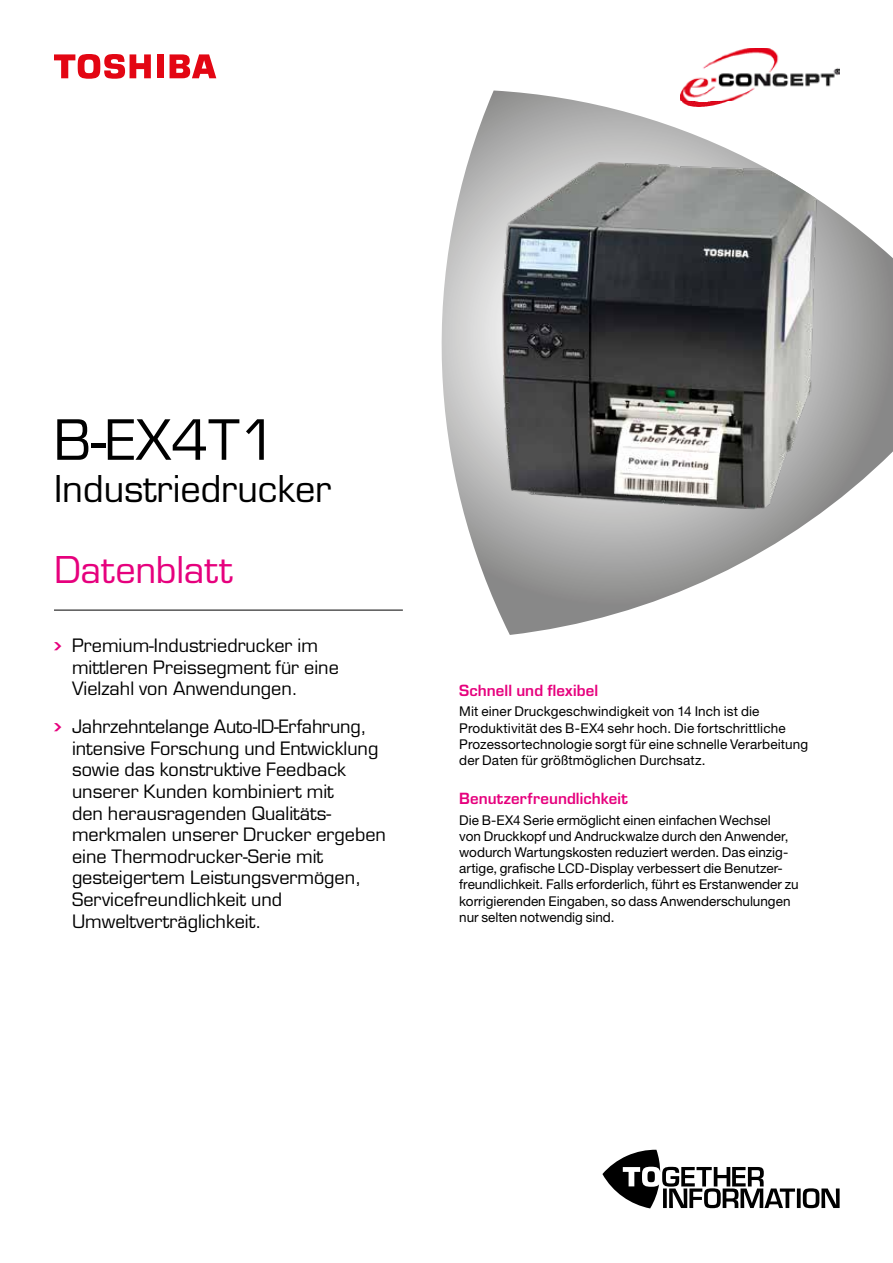
<style>
.page{position:relative;width:893px;height:1263px;background:#fff}
.page>*{position:absolute;margin:0;border:0;box-sizing:border-box;transform-origin:0 0}
.t1{font:54px "Eurostile LT Std";color:#000}
.t2{font:36px "Eurostile LT Std";color:#000}
.t3{font:36px "Eurostile LT Std";letter-spacing:-.005em;color:#e6007d}
.t4{font:18px/21.6px "Eurostile LT Std";color:#000}
.t5{font:600 15px "Eurostile LT Std";letter-spacing:.005em;color:#e6007d}
.t6{font:13.5px/16.2px "Helvetica Neue LT Std";color:#000}
.s1{font-family:"Chevron";font-size:21px;color:#e6007d}
</style>
<div class="page">
<img style="left:682px;top:48px;width:158px;height:42px">
<svg style="left:441px;top:90px;width:452px;height:545px"></svg>
<img style="left:485px;top:159px;width:350px;height:350px">
<hr style="left:54px;top:610px;width:349px;height:1px;background:#000">
<div style="left:157px;top:54px;width:7px;height:24px;background:#e30613"></div>
<svg style="left:170px;top:54px;width:46px;height:24px"></svg>
<svg style="left:54px;top:54px;width:97px;height:25px"></svg>
<svg style="left:602px;top:1150px;width:238px;height:58px"></svg>
<h1 class="t1" style="left:54px;top:407px;width:224px">B-EX4T1</h1>
<h2 class="t2" style="left:54px;top:467px;width:279px">Industriedrucker</h2>
<h2 class="t3" style="left:54px;top:548px;width:180px">Datenblatt</h2>
<h3 class="t4" style="left:72px;top:635px;width:268px;text-indent:-18px"><span class="s1">•</span> Premium-Industriedrucker im mittleren Preissegment für eine<br>Vielzahl von Anwendungen.</h3>
<p class="t4" style="left:72px;top:716px;width:315px;text-indent:-18px"><span class="s1">•</span> Jahrzehntelange Auto-ID-Erfahrung, intensive Forschung und Entwicklung sowie das konstruktive Feedback unserer Kunden kombiniert mit<br>den herausragenden Qualitäts&shy;merkmalen unserer Drucker ergeben eine Thermodrucker-Serie mit gesteigertem Leistungsvermögen,<br>Servicefreundlichkeit und<br>Umweltverträglichkeit.</p>
<p class="t5" style="left:459px;top:681px;width:140px">Schnell und flexibel</p>
<p class="t6" style="left:459px;top:703px;width:350px">Mit einer Druckgeschwindigkeit von 14 Inch ist die Produktivität des B-EX4 sehr hoch. Die fortschrittliche Prozessortechnologie sorgt für eine schnelle Verarbeitung der Daten für größtmöglichen Durchsatz.</p>
<p class="t5" style="left:459px;top:789px;width:170px">Benutzerfreundlichkeit</p>
<p class="t6" style="left:459px;top:811px;width:341px">Die B-EX4 Serie ermöglicht einen einfachen Wechsel<br>von Druckkopf und Andruckwalze durch den Anwender, wodurch Wartungskosten reduziert werden. Das einzig&shy;artige, grafische LCD-Display verbessert die Benutzer&shy;freundlichkeit. Falls erforderlich, führt es Erstanwender zu korrigierenden Eingaben, so dass Anwenderschulungen nur selten notwendig sind.</p>
</div>
